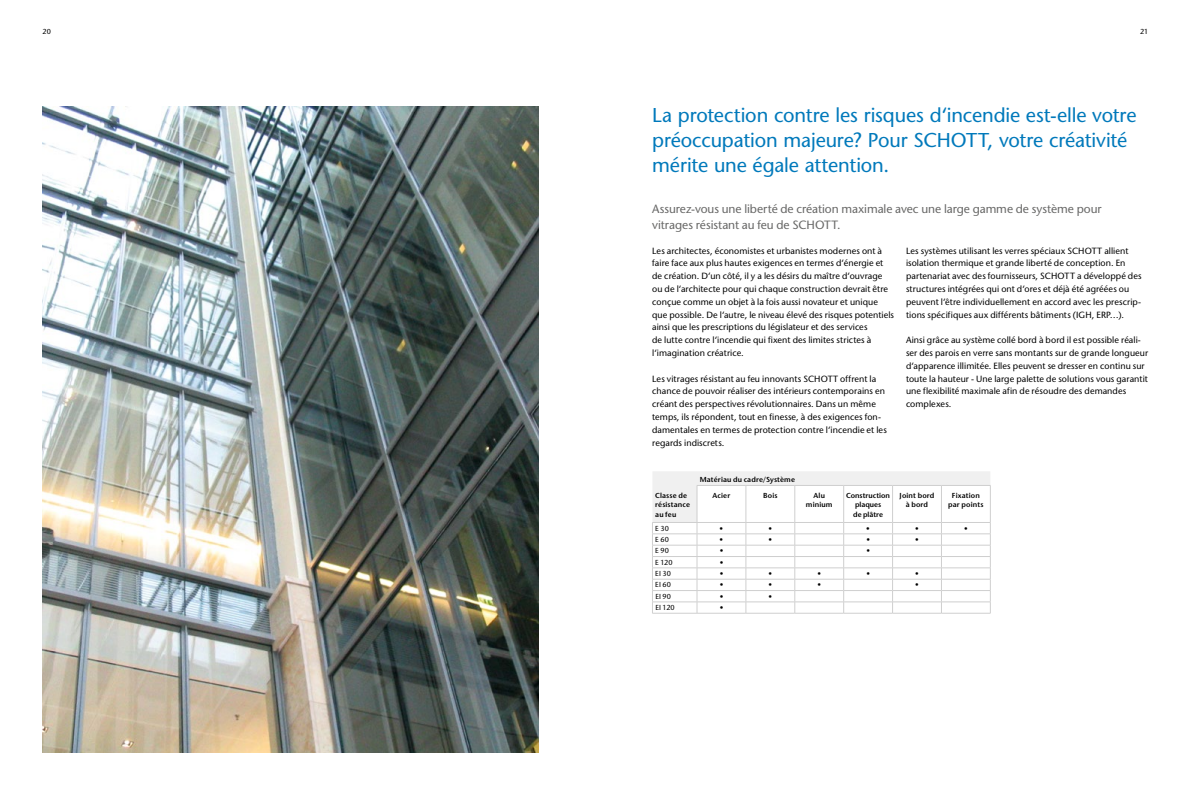
<style>
.page{position:relative;width:1191px;height:794px;background:#fff}
.page>*{position:absolute;margin:0;border:0;box-sizing:border-box;transform-origin:0 0}
.t1{font:500 20px/25px "Stone Sans Std";letter-spacing:-.01em;color:#0079bb}
.t2{font:500 12px/16px "Stone Sans Std";letter-spacing:-.005em;color:#686867}
.t3{font:500 9px/12.8px "Stone Sans Std";letter-spacing:.005em;color:#000}
.t4{font:600 7.2px/9.5px "Stone Sans Std";letter-spacing:.015em;color:#000;text-align:center}
.t5{font:500 7.2px "Stone Sans Std";letter-spacing:.015em;color:#000}
</style>
<div class="page">
<svg style="left:652px;top:471px;width:339px;height:142px"></svg>
<hr style="left:652px;top:613px;width:45px;height:1px;background:#cfcfcf">
<hr style="left:697px;top:613px;width:49px;height:1px;background:#cfcfcf">
<hr style="left:746px;top:613px;width:48px;height:1px;background:#cfcfcf">
<hr style="left:794px;top:613px;width:49px;height:1px;background:#cfcfcf">
<hr style="left:843px;top:613px;width:49px;height:1px;background:#cfcfcf">
<hr style="left:892px;top:613px;width:49px;height:1px;background:#cfcfcf">
<hr style="left:941px;top:613px;width:49px;height:1px;background:#cfcfcf">
<hr style="left:697px;top:485px;width:49px;height:1px;background:#cfcfcf">
<hr style="left:697px;top:486px;width:1px;height:36px;background:#cfcfcf">
<hr style="left:746px;top:485px;width:48px;height:1px;background:#cfcfcf">
<hr style="left:794px;top:485px;width:49px;height:1px;background:#cfcfcf">
<hr style="left:843px;top:485px;width:49px;height:1px;background:#cfcfcf">
<hr style="left:892px;top:485px;width:49px;height:1px;background:#cfcfcf">
<hr style="left:941px;top:485px;width:49px;height:1px;background:#cfcfcf">
<hr style="left:990px;top:486px;width:1px;height:36px;background:#cfcfcf">
<hr style="left:697px;top:522px;width:49px;height:1px;background:#cfcfcf">
<hr style="left:746px;top:522px;width:48px;height:1px;background:#cfcfcf">
<hr style="left:794px;top:522px;width:49px;height:1px;background:#cfcfcf">
<hr style="left:843px;top:522px;width:49px;height:1px;background:#cfcfcf">
<hr style="left:892px;top:522px;width:49px;height:1px;background:#cfcfcf">
<hr style="left:941px;top:522px;width:49px;height:1px;background:#cfcfcf">
<img style="left:43px;top:107px;width:496px;height:646px">
<p class="t5" style="left:43px;top:27px;width:10px">20</p>
<p class="t5" style="left:1140px;top:27px;width:10px">21</p>
<h1 class="t1" style="left:652px;top:102px;width:486px">La protection contre les risques d‘incendie est-elle votre préoccupation majeure? Pour SCHOTT, votre créativité mérite une égale attention.</h1>
<h2 class="t2" style="left:652px;top:201px;width:451px">Assurez-vous une liberté de création maximale avec une large gamme de système pour vitrages résistant au feu de SCHOTT.</h2>
<p class="t3" style="left:652px;top:244px;width:243px">Les architectes, économistes et urbanistes modernes ont à faire face aux plus hautes exigences en termes d‘énergie et de création. D‘un côté, il y a les désirs du maître d‘ouvrage ou de l‘architecte pour qui chaque construction devrait être conçue comme un objet à la fois aussi novateur et unique que possible. De l‘autre, le niveau élevé des risques potentiels ainsi que les prescriptions du législateur et des services<br>de lutte contre l‘incendie qui fixent des limites strictes à l‘imagination créatrice.</p>
<p class="t3" style="left:652px;top:372px;width:236px">Les vitrages résistant au feu innovants SCHOTT offrent la chance de pouvoir réaliser des intérieurs contemporains en créant des perspectives révolutionnaires. Dans un même temps, ils répondent, tout en finesse, à des exigences fon&shy;damentales en termes de protection contre l‘incendie et les regards indiscrets.</p>
<p class="t3" style="left:906px;top:244px;width:237px">Les systèmes utilisant les verres spéciaux SCHOTT allient isolation thermique et grande liberté de conception. En partenariat avec des fournisseurs, SCHOTT a développé des structures intégrées qui ont d‘ores et déjà été agréées ou peuvent l‘être individuellement en accord avec les prescrip&shy;tions spécifiques aux différents bâtiments (IGH, ERP…).</p>
<p class="t3" style="left:906px;top:334px;width:244px">Ainsi grâce au système collé bord à bord il est possible réali&shy;ser des parois en verre sans montants sur de grande longueur d‘apparence illimitée. Elles peuvent se dresser en continu sur toute la hauteur - Une large palette de solutions vous garantit une flexibilité maximale afin de résoudre des demandes complexes.</p>
<p class="t4" style="left:655px;top:490px;width:36px;text-align:left">Classe de résistance au feu</p>
<p class="t4" style="left:712px;top:472px;width:84px;line-height:15.4px;text-align:left;text-indent:-13px">Matériau du cadre/Système<br>Acier</p>
<p class="t4" style="left:763px;top:490px;width:16px">Bois</p>
<p class="t4" style="left:806px;top:490px;width:28px">Alu minium</p>
<p class="t4" style="left:846px;top:490px;width:45px">Construction plaques<br>de plâtre</p>
<p class="t4" style="left:899px;top:490px;width:36px">Joint bord à bord</p>
<p class="t4" style="left:948px;top:490px;width:37px">Fixation par points</p>
<p class="t5" style="left:655px;top:524px;width:15px">E 30</p>
<p class="t5" style="left:719px;top:524px;width:5px">•</p>
<p class="t5" style="left:768px;top:524px;width:5px">•</p>
<p class="t5" style="left:866px;top:524px;width:5px">•</p>
<p class="t5" style="left:915px;top:524px;width:5px">•</p>
<p class="t5" style="left:964px;top:524px;width:5px">•</p>
<p class="t5" style="left:655px;top:535px;width:15px">E 60</p>
<p class="t5" style="left:719px;top:535px;width:5px">•</p>
<p class="t5" style="left:768px;top:535px;width:5px">•</p>
<p class="t5" style="left:866px;top:535px;width:5px">•</p>
<p class="t5" style="left:915px;top:535px;width:5px">•</p>
<p class="t5" style="left:655px;top:546px;width:15px">E 90</p>
<p class="t5" style="left:719px;top:546px;width:5px">•</p>
<p class="t5" style="left:866px;top:546px;width:5px">•</p>
<p class="t5" style="left:655px;top:558px;width:19px">E 120</p>
<p class="t5" style="left:719px;top:558px;width:5px">•</p>
<p class="t5" style="left:655px;top:569px;width:17px">EI 30</p>
<p class="t5" style="left:719px;top:569px;width:5px">•</p>
<p class="t5" style="left:768px;top:569px;width:5px">•</p>
<p class="t5" style="left:817px;top:569px;width:5px">•</p>
<p class="t5" style="left:866px;top:569px;width:5px">•</p>
<p class="t5" style="left:915px;top:569px;width:5px">•</p>
<p class="t5" style="left:655px;top:580px;width:17px">EI 60</p>
<p class="t5" style="left:719px;top:580px;width:5px">•</p>
<p class="t5" style="left:768px;top:580px;width:5px">•</p>
<p class="t5" style="left:817px;top:580px;width:5px">•</p>
<p class="t5" style="left:915px;top:580px;width:5px">•</p>
<p class="t5" style="left:655px;top:592px;width:17px">EI 90</p>
<p class="t5" style="left:719px;top:592px;width:5px">•</p>
<p class="t5" style="left:768px;top:592px;width:5px">•</p>
<p class="t5" style="left:655px;top:603px;width:21px">EI 120</p>
<p class="t5" style="left:719px;top:603px;width:5px">•</p>
</div>
